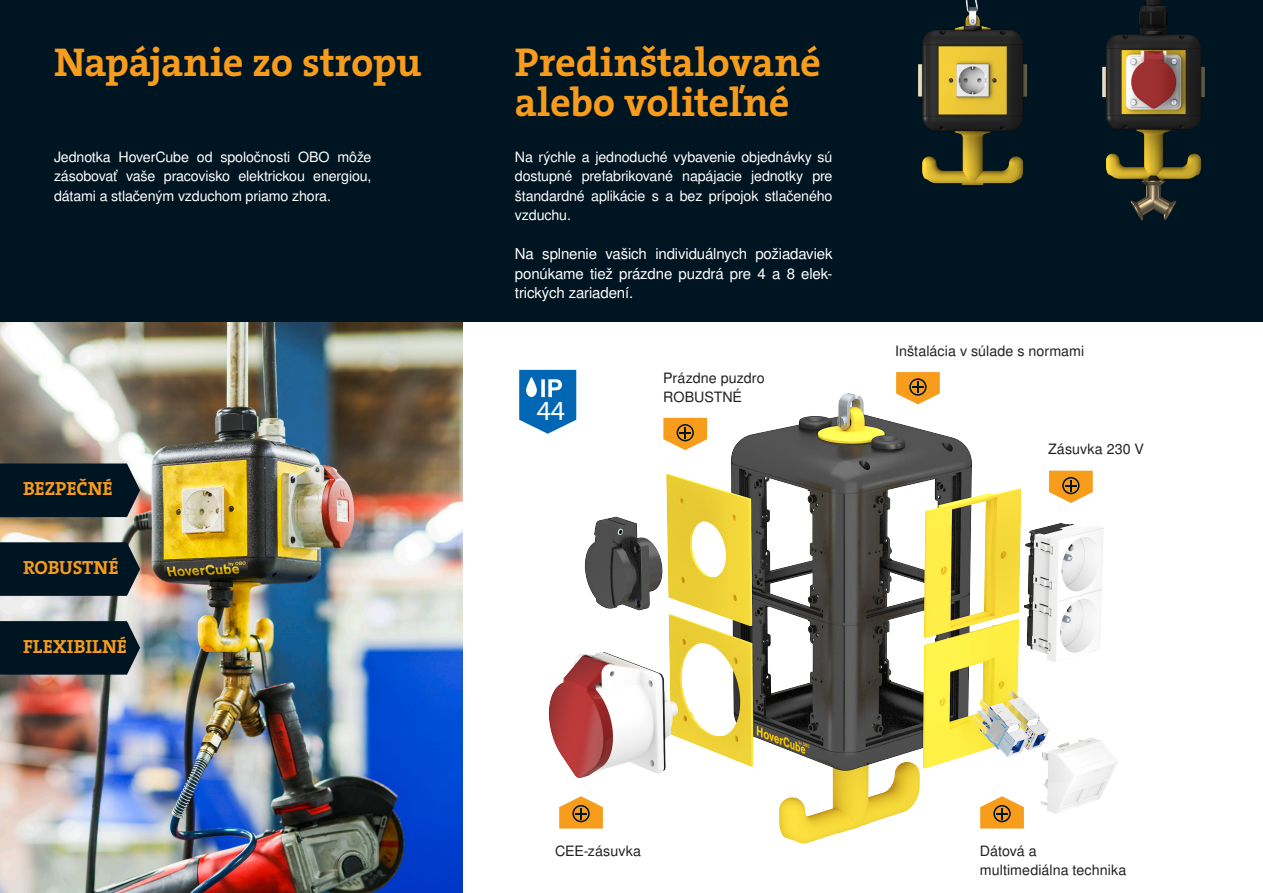
<style>
.page{position:relative;width:1263px;height:893px;background:#fff}
.page>*{position:absolute;margin:0;border:0;box-sizing:border-box;transform-origin:0 0}
.t1{font:700 40.5px/40.5px "The Serif B W7";letter-spacing:-.005em;color:#f89c1c}
.t2{font:27.9px "Myriad Pro";color:#fff}
.t3{font:700 19.2px "The Serif B W7";color:#f89c1c}
.t4{font:15px/19.5px "Nimbus San LOT";letter-spacing:-.01em;color:#fff;text-align:justify}
.t5{font:14.25px/19.5px "Nimbus San LOT";letter-spacing:-.01em;color:#fff;text-align:justify}
.t6{font:14.25px/18.9px "Nimbus San LOT";letter-spacing:.005em;color:#231f20}
</style>
<div class="page">
<img style="left:0;top:321px;width:462px;height:572px">
<div style="left:0;top:463px;width:140px;height:54px;background:#001522"></div>
<svg style="left:0;top:542px;width:140px;height:54px"></svg>
<svg style="left:0;top:621px;width:140px;height:54px"></svg>
<img style="left:536px;top:369px;width:582px;height:475px">
<svg style="left:1049px;top:471px;width:44px;height:32px"></svg>
<div style="left:0;top:0;width:1263px;height:321px;background:#001522"></div>
<img style="left:918px;top:0;width:109px;height:185px">
<img style="left:1102px;top:0;width:103px;height:221px">
<svg style="left:519px;top:370px;width:57px;height:64px"></svg>
<svg style="left:896px;top:372px;width:44px;height:32px"></svg>
<svg style="left:663px;top:418px;width:44px;height:32px"></svg>
<svg style="left:559px;top:796px;width:44px;height:32px"></svg>
<svg style="left:980px;top:796px;width:44px;height:32px"></svg>
<h1 class="t1" style="left:54px;top:42px;width:369px">Napájanie zo stropu</h1>
<p class="t5" style="left:54px;top:147px;width:319px">Jednotka HoverCube od spoločnosti OBO môže zásobovať vaše pracovisko elektrickou energiou, dátami a stlačeným vzduchom priamo zhora.</p>
<h3 class="t3" style="left:23px;top:476px;width:91px">BEZPEČNÉ</h3>
<h3 class="t3" style="left:23px;top:555px;width:97px">ROBUSTNÉ</h3>
<h3 class="t3" style="left:23px;top:634px;width:106px">FLEXIBILNÉ</h3>
<h1 class="t1" style="left:515px;top:42px;width:307px">Predinštalované alebo voliteľné</h1>
<p class="t5" style="left:515px;top:147px;width:319px">Na rýchle a jednoduché vybavenie objednávky sú dostupné prefabrikované napájacie jednotky pre štandardné aplikácie s a bez prípojok stlačeného vzduchu.</p>
<p class="t4" style="left:515px;top:245px;width:319px">Na splnenie vašich individuálnych požiadaviek ponúkame tiež prázdne puzdrá pre 4 a 8 elek&shy;trických zariadení.</p>
<h2 class="t2" style="left:537px;top:393px;width:30px">44</h2>
<p class="t6" style="left:663px;top:369px;width:103px">Prázdne puzdro<br>ROBUSTNÉ</p>
<p class="t6" style="left:895px;top:341px;width:191px">Inštalácia v súlade s normami</p>
<p class="t6" style="left:1048px;top:440px;width:98px">Zásuvka 230 V</p>
<p class="t6" style="left:555px;top:842px;width:87px">CEE-zásuvka</p>
<p class="t6" style="left:980px;top:842px;width:148px">Dátová a multimediálna technika</p>
</div>
